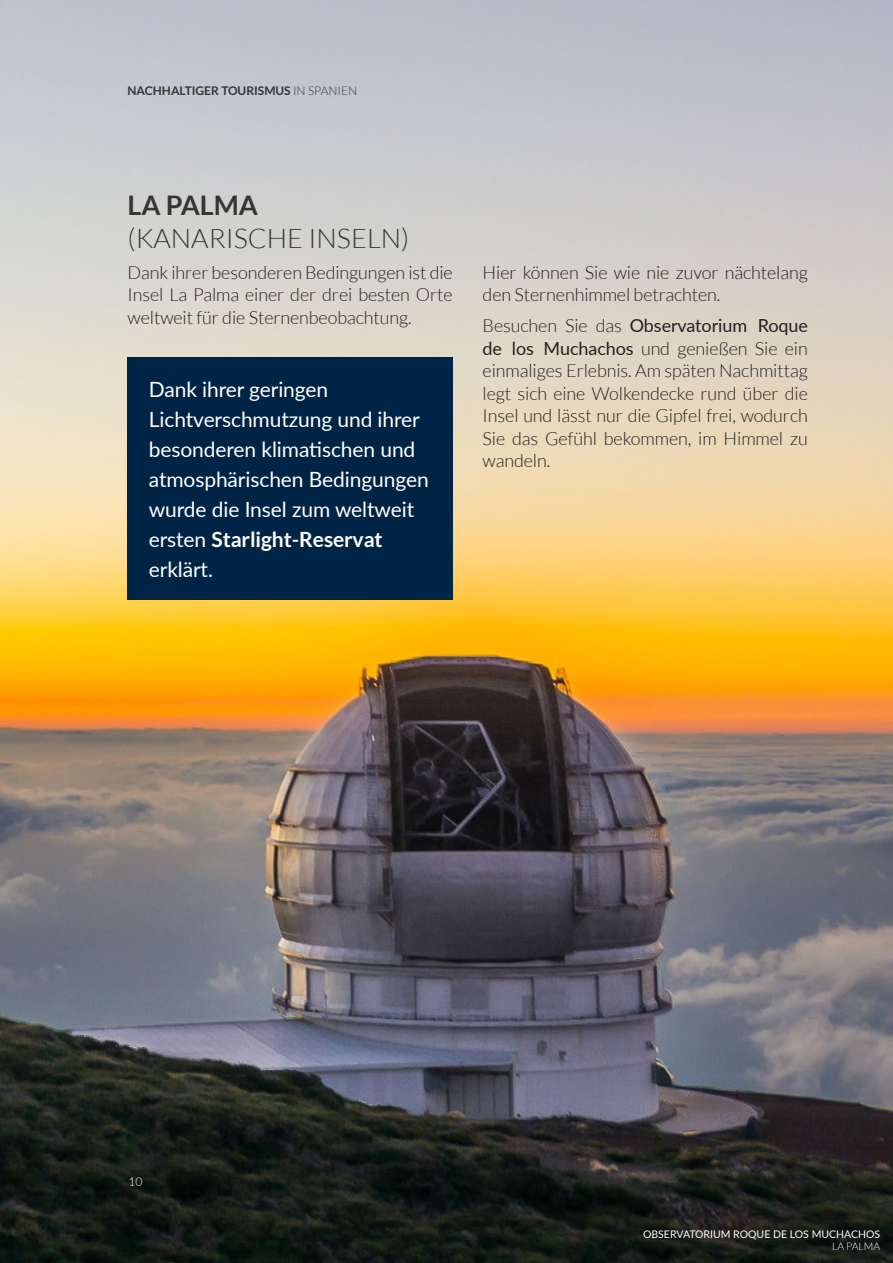
<style>
.page{position:relative;width:893px;height:1263px;background:#fff}
.page>*{position:absolute;margin:0;border:0;box-sizing:border-box;transform-origin:0 0}
.t1{font:300 27px/33px "Lato";color:#353534}
.Destacado{font:21px/30px "Lato";letter-spacing:-.005em;color:#fff}
.Body{font:300 18px/22.5px "Lato";letter-spacing:-.005em;color:#231f20;text-align:justify}
.t2{font:700 12px "Lato";color:#353534}
.t3{font:300 12px "Lato";color:#fff}
.PIE_ARRIBA{font:10.5px "Lato";color:#fff}
.SUBPIE_ARRIBA{font:300 10.5px "Lato";color:#fff}
.s1{font-weight:300}
.s2{font-weight:700}
.s3{font-weight:400}
</style>
<div class="page">
<img style="left:0;top:0;width:893px;height:1263px">
<div style="left:128px;top:357px;width:325px;height:243px;background:#002445"></div>
<hr style="left:892px;top:449px;width:1px;height:182px;background:#002445">
<p class="t2" style="left:128px;top:83px;width:231px">NACHHALTIGER TOURISMUS <span class="s1">IN SPANIEN</span></p>
<h2 class="t1" style="left:128px;top:189px;width:283px"><span class="s2">LA PALMA </span>(KANARISCHE INSELN)</h2>
<p class="Body" style="left:128px;top:261px;width:327px">Dank ihrer besonderen Bedingungen ist die Insel La Palma einer der drei besten Orte weltweit für die Sternenbeobachtung.</p>
<p class="Body" style="left:483px;top:261px;width:327px">Hier können Sie wie nie zuvor nächtelang den Sternenhimmel betrachten.</p>
<p class="Body" style="left:483px;top:315px;width:327px">Besuchen Sie das <span class="s3">Observatorium Roque de los Muchachos</span> und genießen Sie ein einmaliges Erlebnis. Am späten Nachmittag legt sich eine Wolkendecke rund über die Insel und lässt nur die Gipfel frei, wodurch Sie das Gefühl bekommen, im Himmel zu wandeln.</p>
<p class="Destacado" style="left:149px;top:373px;width:281px">Dank ihrer geringen<br>Lichtverschmutzung und ihrer besonderen klimatischen und atmosphärischen Bedingungen wurde die Insel zum weltweit ersten <span class="s2">Starlight-Reservat </span>erklärt.</p>
<p class="t3" style="left:128px;top:1175px;width:15px">10</p>
<p class="PIE_ARRIBA" style="left:643px;top:1226px;width:239px">OBSERVATORIUM ROQUE DE LOS MUCHACHOS</p>
<p class="SUBPIE_ARRIBA" style="left:832px;top:1241px;width:50px">LA PALMA</p>
</div>
